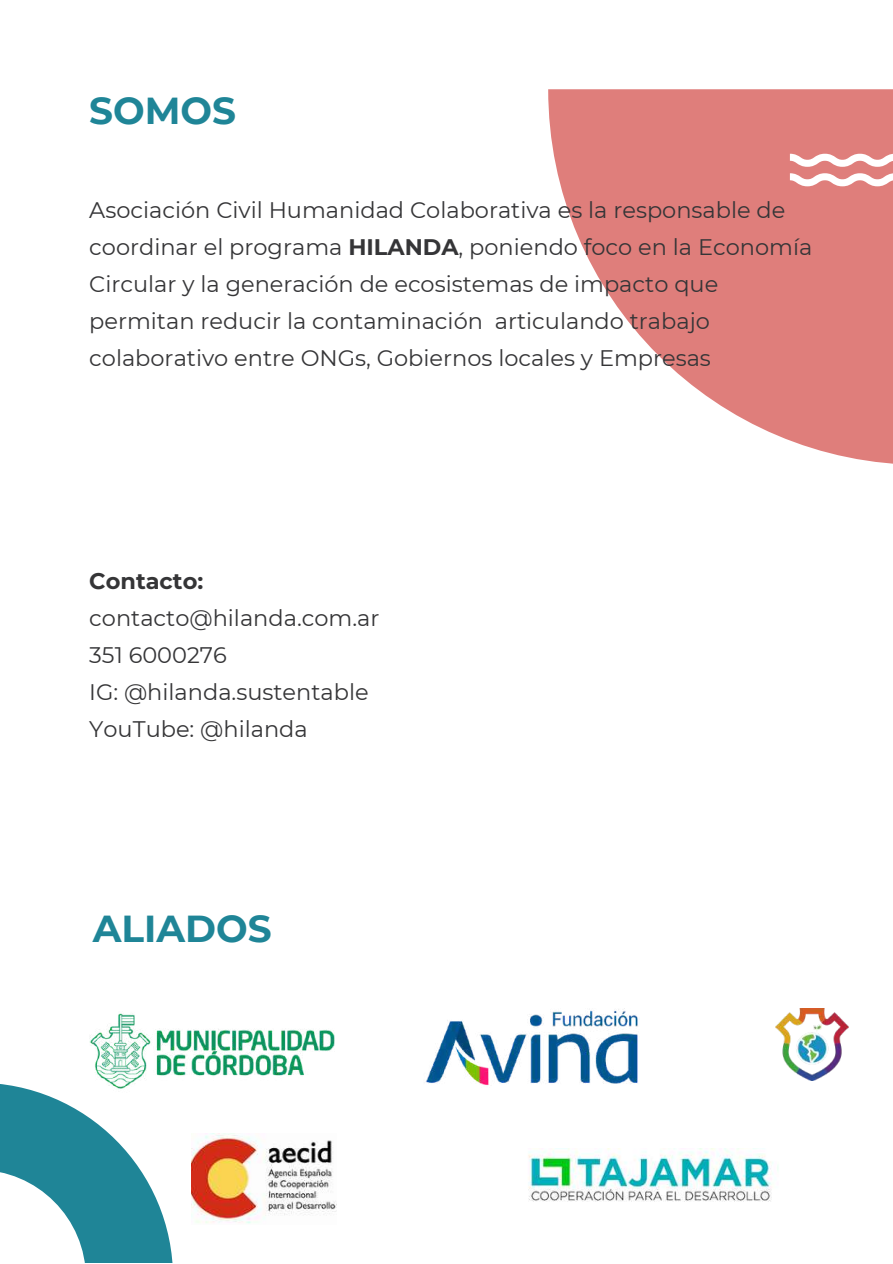
<style>
.page{position:relative;width:893px;height:1264px;background:#fff}
.page>*{position:absolute;margin:0;border:0;box-sizing:border-box;transform-origin:0 0}
.t1{font:700 37.5px "Montserrat";color:#1f8597}
.t2{font:22.5px/37px "Montserrat";color:#353537}
.t3{font:700 22.5px "Montserrat";color:#353537}
.s1{font-weight:700}
</style>
<div class="page">
<svg style="left:548px;top:89px;width:344px;height:375px;fill:#df7e7b"></svg>
<svg style="left:789px;top:154px;width:103px;height:32px"></svg>
<svg style="left:0;top:1084px;width:173px;height:178px"></svg>
<img style="left:192px;top:1133px;width:145px;height:91px">
<img style="left:528px;top:1148px;width:251px;height:54px">
<img style="left:425px;top:1008px;width:213px;height:78px">
<img style="left:775px;top:1008px;width:73px;height:72px">
<img style="left:89px;top:1013px;width:245px;height:80px">
<h1 class="t1" style="left:89px;top:87px;width:148px">SOMOS</h1>
<p class="t2" style="left:89px;top:191px;width:724px">Asociación Civil Humanidad Colaborativa es la responsable de coordinar el programa <span class="s1">HILANDA</span>, poniendo foco en la Economía Circular y la generación de ecosistemas de impacto que permitan reducir la contaminación articulando trabajo colaborativo entre ONGs, Gobiernos locales y Empresas</p>
<p class="t3" style="left:89px;top:567px;width:115px">Contacto:</p>
<p class="t2" style="left:89px;top:599px;width:291px">contacto@hilanda.com.ar<br>351 6000276<br>IG: @hilanda.sustentable<br>YouTube: @hilanda</p>
<h1 class="t1" style="left:93px;top:906px;width:180px">ALIADOS</h1>
</div>
